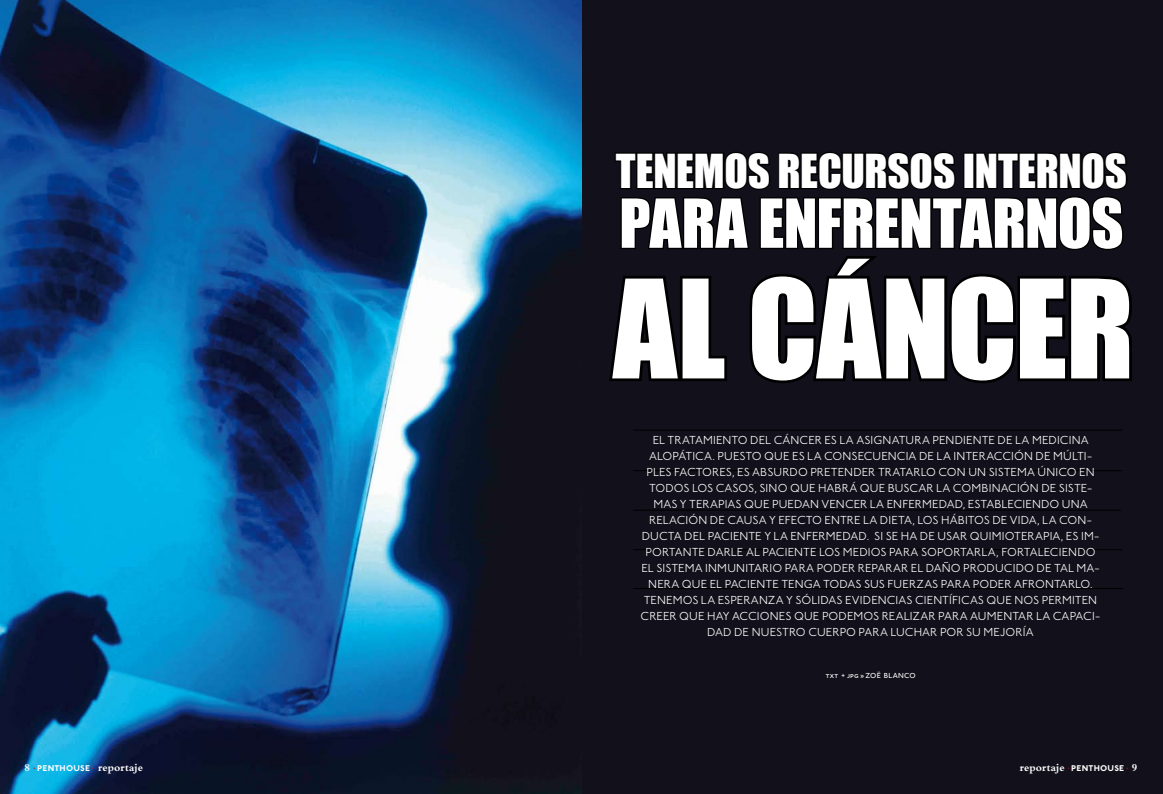
<style>
.page{position:relative;width:1163px;height:794px;background:#fff}
.page>*{position:absolute;margin:0;border:0;box-sizing:border-box;transform-origin:0 0}
.t1{font:126.2px "Impact";letter-spacing:-.01em;color:#fff}
.t2{font:62.4px "Impact";letter-spacing:-.01em;color:#fff}
.t3{font:43px "Impact";letter-spacing:-.005em;color:#fff}
.t4{font:300 12px/16px "Johnston ITC Std";letter-spacing:.01em;color:#fff;text-align:center}
.t5{font:700 11px "Bembo";letter-spacing:.005em;color:#fff}
.t6{font:500 7.5px "Johnston ITC Std";letter-spacing:.03em;color:#fff}
.s1{font-family:"Johnston ITC Std";font-size:8px;color:#cd071e}
.s2{font-family:"Johnston ITC Std";font-size:8.6px}
</style>
<div class="page">
<div style="left:0;top:1px;width:1162px;height:793px;background:#12101a"></div>
<img style="left:0;top:1px;width:581px;height:793px">
<hr style="left:633px;top:470px;width:488px;height:1px;background:#000">
<hr style="left:633px;top:510px;width:487px;height:1px;background:#000">
<hr style="left:633px;top:549px;width:489px;height:1px;background:#000">
<hr style="left:633px;top:588px;width:490px;height:1px;background:#000">
<hr style="left:633px;top:430px;width:488px;height:1px;background:#000">
<svg style="left:609px;top:152px;width:523px;height:231px"></svg>
<p class="t5" style="left:24px;top:761px;width:120px">8 <span class="s1">∙</span> <span class="s2">PENTHOUSE</span> <span class="s1">∙</span> reportaje</p>
<h3 class="t3" style="left:615px;top:144px;width:513px">TENEMOS RECURSOS INTERNOS</h3>
<h2 class="t2" style="left:619px;top:185px;width:505px">PARA ENFRENTARNOS</h2>
<h1 class="t1" style="left:613px;top:251px;width:522px">AL CÁNCER</h1>
<p class="t4" style="left:640px;top:432px;width:461px">EL TRATAMIENTO DEL CÁNCER ES LA ASIGNATURA PENDIENTE DE LA MEDICINA ALOPÁTICA. PUESTO QUE ES LA CONSECUENCIA DE LA INTERACCIÓN DE MÚLTI-PLES FACTORES, ES ABSURDO PRETENDER TRATARLO CON UN SISTEMA ÚNICO EN TODOS LOS CASOS, SINO QUE HABRÁ QUE BUSCAR LA COMBINACIÓN DE SISTE-MAS Y TERAPIAS QUE PUEDAN VENCER LA ENFERMEDAD, ESTABLECIENDO UNA RELACIÓN DE CAUSA Y EFECTO ENTRE LA DIETA, LOS HÁBITOS DE VIDA, LA CON-DUCTA DEL PACIENTE Y LA ENFERMEDAD. SI SE HA DE USAR QUIMIOTERAPIA, ES IM-PORTANTE DARLE AL PACIENTE LOS MEDIOS PARA SOPORTARLA, FORTALECIENDO EL SISTEMA INMUNITARIO PARA PODER REPARAR EL DAÑO PRODUCIDO DE TAL MA-NERA QUE EL PACIENTE TENGA TODAS SUS FUERZAS PARA PODER AFRONTARLO.<br>TENEMOS LA ESPERANZA Y SÓLIDAS EVIDENCIAS CIENTÍFICAS QUE NOS PERMITEN CREER QUE HAY ACCIONES QUE PODEMOS REALIZAR PARA AUMENTAR LA CAPACI-DAD DE NUESTRO CUERPO PARA LUCHAR POR SU MEJORÍA</p>
<p class="t6" style="left:825px;top:671px;width:91px">TXT + JPG » ZOË BLANCO</p>
<p class="t5" style="left:1019px;top:761px;width:119px">reportaje <span class="s1">∙</span> <span class="s2">PENTHOUSE</span> <span class="s1">∙</span> 9</p>
</div>
